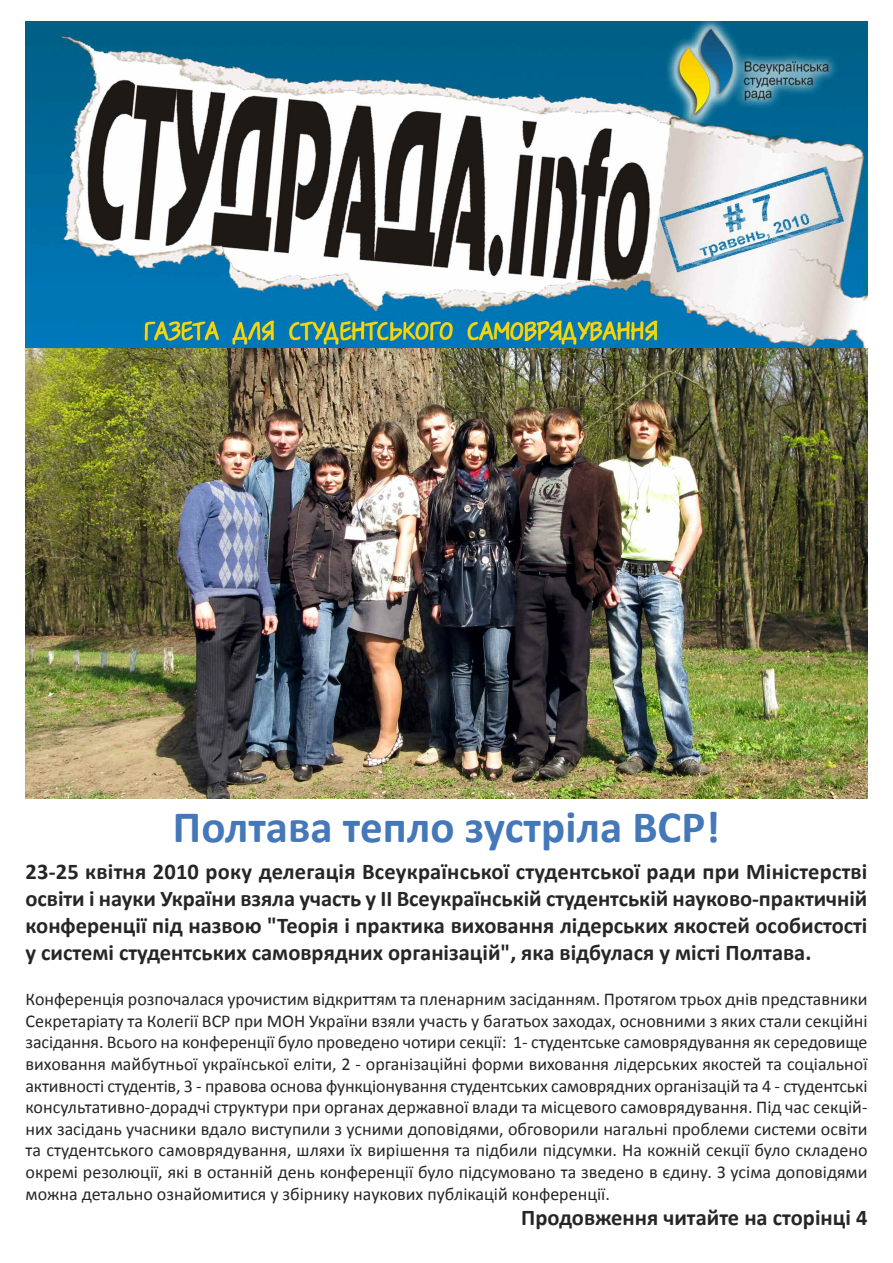
<style>
.page{position:relative;width:893px;height:1263px;background:#fff}
.page>*{position:absolute;margin:0;border:0;box-sizing:border-box;transform-origin:0 0}
.t1{font:700 45px "Calibri";color:#4578b9}
.t2{font:700 22.5px/27px "Calibri";color:#272627;text-align:justify}
.t3{font:18px/21.6px "Calibri";color:#272627;text-align:justify}
</style>
<div class="page">
<img style="left:26px;top:21px;width:841px;height:328px">
<img style="left:26px;top:349px;width:841px;height:449px">
<h1 class="t1" style="left:173px;top:808px;width:548px">Полтава тепло зустріла ВСР!</h1>
<p class="t2" style="left:26px;top:860px;width:843px">23-25 квітня 2010 року делегація Всеукраїнської студентської ради при Міністерстві освіти і науки України взяла участь у ІІ Всеукраїнській студентській науково-практичній конференції під назвою "Теорія і практика виховання лідерських якостей особистості у системі студентських самоврядних організацій", яка відбулася у місті Полтава.</p>
<p class="t3" style="left:26px;top:990px;width:843px">Конференція розпочалася урочистим відкриттям та пленарним засіданням. Протягом трьох днів представники Секретаріату та Колегії ВСР при МОН України взяли участь у багатьох заходах, основними з яких стали секційні засідання. Всього на конференції було проведено чотири секції: 1- студентське самоврядування як середовище виховання майбутньої української еліти, 2 - організаційні форми виховання лідерських якостей та соціальної активності студентів, 3 - правова основа функціонування студентських самоврядних організацій та 4 - студентські консультативно-дорадчі структури при органах державної влади та місцевого самоврядування. Під час секцій&shy;них засідань учасники вдало виступили з усними доповідями, обговорили нагальні проблеми системи освіти та студентського самоврядування, шляхи їх вирішення та підбили підсумки. На кожній секції було складено окремі резолюції, які в останній день конференції було підсумовано та зведено в єдину. З усіма доповідями можна детально ознайомитися у збірнику наукових публікацій конференції.</p>
<p class="t2" style="left:521px;top:1205px;width:348px">Продовження читайте на сторінці 4</p>
</div>
